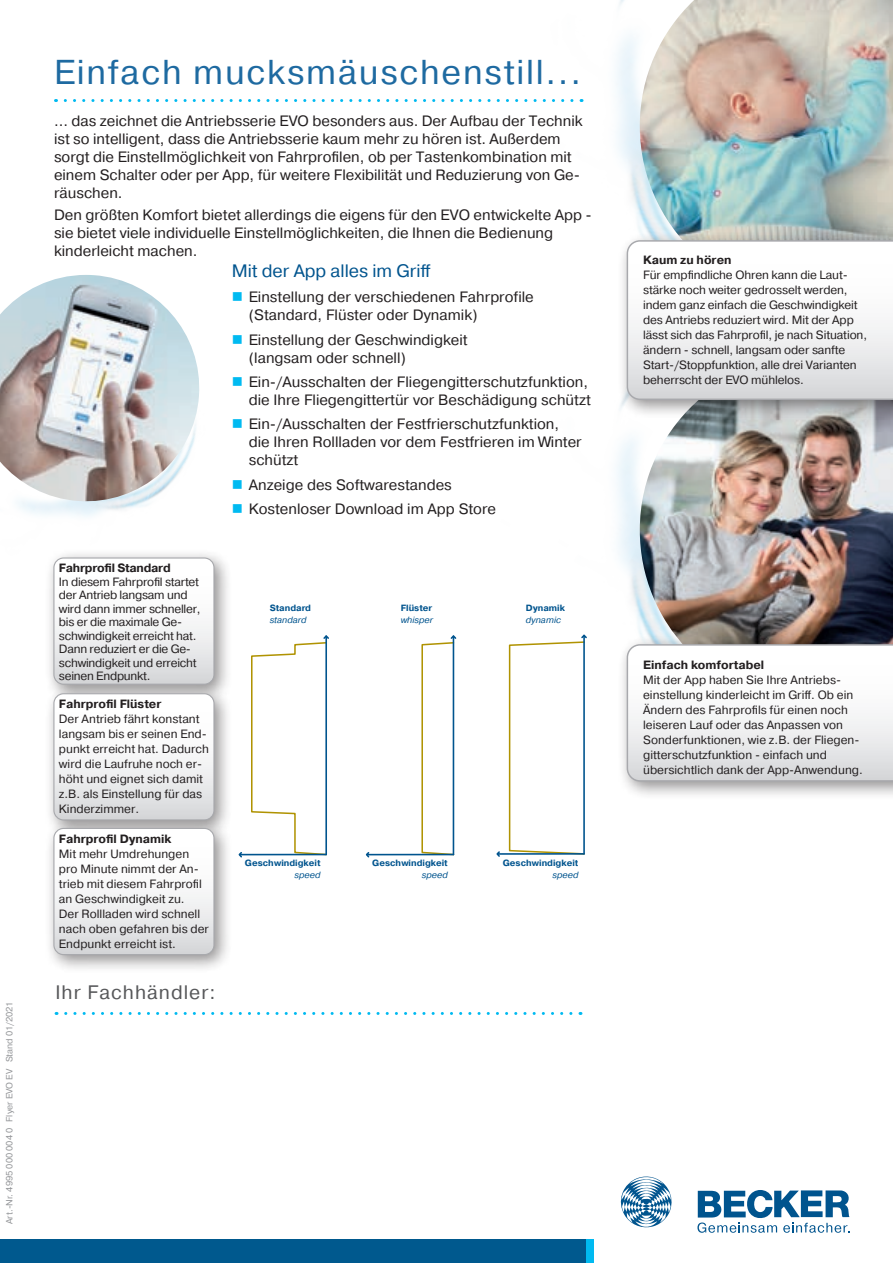
<style>
.page{position:relative;width:893px;height:1263px;background:#fff}
.page>*{position:absolute;margin:0;border:0;box-sizing:border-box;transform-origin:0 0}
.t1{font:34.5px "Pragmatica";letter-spacing:.05em;color:#1e6aa1}
.t2{font:19.5px "Pragmatica";letter-spacing:.05em;color:#57585a}
.t3{font:18px "Pragmatica";color:#00548e}
.t4{font:15px/18px "Pragmatica";color:#231f20}
.t5{font:12px/15px "Pragmatica";color:#231f20}
.t6{font:12px/13.5px "Pragmatica";letter-spacing:-.02em;color:#231f20}
.t7{font:700 12px "Pragmatica";color:#231f20}
.t8{font:700 12px "Pragmatica";letter-spacing:-.02em;color:#231f20}
.t9{font:700 9px "Pragmatica";color:#00548e}
.t10{font:9px "Pragmatica";color:#939598}
.t11{font:italic 9px "Pragmatica";color:#00548e}
</style>
<div class="page">
<img style="left:617px;top:438px;width:23px;height:196px">
<img style="left:640px;top:437px;width:253px;height:197px">
<div style="left:617px;top:634px;width:276px;height:166px;background:#231f20;opacity:.5"></div>
<svg style="left:627px;top:644px;width:266px;height:138px"></svg>
<img style="left:572px;top:0;width:321px;height:437px">
<img style="left:640px;top:0;width:253px;height:230px">
<div style="left:617px;top:230px;width:276px;height:189px;background:#231f20;opacity:.5"></div>
<svg style="left:627px;top:240px;width:266px;height:160px"></svg>
<svg style="left:55px;top:99px;width:517px;height:3px"></svg>
<svg style="left:697px;top:1190px;width:153px;height:43px"></svg>
<svg style="left:621px;top:1176px;width:51px;height:52px"></svg>
<div style="left:581px;top:1239px;width:13px;height:24px;background:#00baf1"></div>
<div style="left:0;top:1239px;width:585px;height:24px;background:#00598e"></div>
<svg style="left:238px;top:635px;width:91px;height:223px"></svg>
<svg style="left:365px;top:635px;width:222px;height:223px"></svg>
<svg style="left:495px;top:634px;width:91px;height:224px"></svg>
<hr style="left:498px;top:853px;width:86px;height:2px;background:#00548e">
<hr style="left:367px;top:854px;width:86px;height:1px;background:#00548e">
<hr style="left:240px;top:854px;width:86px;height:1px;background:#00548e">
<svg style="left:54px;top:674px;width:160px;height:9px"></svg>
<div style="left:44px;top:683px;width:189px;height:156px;background:#231f20;opacity:.5"></div>
<svg style="left:54px;top:694px;width:160px;height:124px"></svg>
<div style="left:53px;top:693px;width:162px;height:127px;border:1px solid #a8a9ad;border-radius:10px"></div>
<div style="left:44px;top:818px;width:189px;height:155px;background:#231f20;opacity:.5"></div>
<svg style="left:54px;top:828px;width:160px;height:127px"></svg>
<div style="left:53px;top:828px;width:162px;height:127px;border:1px solid #a8a9ad;border-radius:10px"></div>
<img style="left:18px;top:503px;width:270px;height:171px">
<img style="left:0;top:275px;width:200px;height:228px">
<svg style="left:56px;top:1012px;width:515px;height:3px"></svg>
<svg style="left:233px;top:504px;width:9px;height:9px"></svg>
<p class="t10" style="left:4px;top:1224px;width:224px;rotate:-90deg">Art.-Nr. 4995 000 004 0 Flyer EVO EV Stand 01/2021</p>
<h1 class="t1" style="left:54px;top:51px;width:529px">Einfach mucksmäuschenstill...</h1>
<p class="t4" style="left:54px;top:112px;width:530px">... das zeichnet die Antriebsserie EVO besonders aus. Der Aufbau der Technik ist so intelligent, dass die Antriebsserie kaum mehr zu hören ist. Außerdem sorgt die Einstellmöglichkeit von Fahrprofilen, ob per Tastenkombination mit einem Schalter oder per App, für weitere Flexibilität und Reduzierung von Ge&shy;räuschen.</p>
<p class="t4" style="left:54px;top:206px;width:539px">Den größten Komfort bietet allerdings die eigens für den EVO entwickelte App - sie bietet viele individuelle Einstellmöglichkeiten, die Ihnen die Bedienung kinderleicht machen.</p>
<p class="t8" style="left:59px;top:560px;width:113px">Fahrprofil Standard</p>
<p class="t6" style="left:59px;top:575px;width:143px">In diesem Fahrprofil startet der Antrieb langsam und wird dann immer schneller, bis er die maximale Ge&shy;schwindigkeit erreicht hat.<br>Dann reduziert er die Ge&shy;schwindigkeit und erreicht seinen Endpunkt.</p>
<p class="t7" style="left:59px;top:696px;width:104px">Fahrprofil Flüster</p>
<p class="t5" style="left:59px;top:712px;width:151px">Der Antrieb fährt konstant langsam bis er seinen End&shy;punkt erreicht hat. Dadurch wird die Laufruhe noch er&shy;höht und eignet sich damit z.B. als Einstellung für das<br>Kinderzimmer.</p>
<p class="t7" style="left:59px;top:831px;width:114px">Fahrprofil Dynamik</p>
<p class="t5" style="left:59px;top:846px;width:151px">Mit mehr Umdrehungen pro Minute nimmt der An&shy;trieb mit diesem Fahrprofil an Geschwindigkeit zu.<br>Der Rollladen wird schnell nach oben gefahren bis der<br>Endpunkt erreicht ist.</p>
<h2 class="t2" style="left:56px;top:980px;width:162px">Ihr Fachhändler:</h2>
<h3 class="t3" style="left:232px;top:259px;width:200px">Mit der App alles im Griff</h3>
<p class="t4" style="left:249px;top:288px;width:287px">Einstellung der verschiedenen Fahrprofile (Standard, Flüster oder Dynamik)</p>
<p class="t4" style="left:249px;top:331px;width:220px">Einstellung der Geschwindigkeit (langsam oder schnell)</p>
<p class="t4" style="left:249px;top:373px;width:344px">Ein-/Ausschalten der Fliegengitterschutzfunktion, die Ihre Fliegengittertür vor Beschädigung schützt</p>
<p class="t4" style="left:249px;top:415px;width:335px">Ein-/Ausschalten der Festfrierschutzfunktion, die Ihren Rollladen vor dem Festfrieren im Winter schützt</p>
<p class="t4" style="left:249px;top:473px;width:249px;line-height:24.3px">Anzeige des Softwarestandes<br>Kostenloser Download im App Store</p>
<p class="t9" style="left:270px;top:605px;width:43px">Standard</p>
<p class="t11" style="left:270px;top:617px;width:38px">standard</p>
<p class="t9" style="left:401px;top:605px;width:33px">Flüster</p>
<p class="t11" style="left:401px;top:617px;width:34px">whisper</p>
<p class="t9" style="left:526px;top:605px;width:41px">Dynamik</p>
<p class="t11" style="left:526px;top:617px;width:37px">dynamic</p>
<p class="t9" style="left:245px;top:859px;width:77px">Geschwindigkeit</p>
<p class="t11" style="left:295px;top:871px;width:27px">speed</p>
<p class="t9" style="left:372px;top:859px;width:77px">Geschwindigkeit</p>
<p class="t11" style="left:422px;top:871px;width:27px">speed</p>
<p class="t9" style="left:503px;top:859px;width:77px">Geschwindigkeit</p>
<p class="t11" style="left:552px;top:871px;width:27px">speed</p>
<p class="t7" style="left:643px;top:252px;width:90px">Kaum zu hören</p>
<p class="t5" style="left:643px;top:268px;width:225px">Für empfindliche Ohren kann die Laut&shy;stärke noch weiter gedrosselt werden, indem ganz einfach die Geschwindigkeit des Antriebs reduziert wird. Mit der App lässt sich das Fahrprofil, je nach Situation, ändern - schnell, langsam oder sanfte Start-/Stoppfunktion, alle drei Varianten beherrscht der EVO mühlelos.</p>
<p class="t7" style="left:643px;top:657px;width:123px">Einfach komfortabel</p>
<p class="t5" style="left:643px;top:673px;width:221px">Mit der App haben Sie Ihre Antriebs&shy;einstellung kinderleicht im Griff. Ob ein Ändern des Fahrprofils für einen noch leiseren Lauf oder das Anpassen von Sonderfunktionen, wie z.B. der Fliegen&shy;gitterschutzfunktion - einfach und übersichtlich dank der App-Anwendung.</p>
</div>
